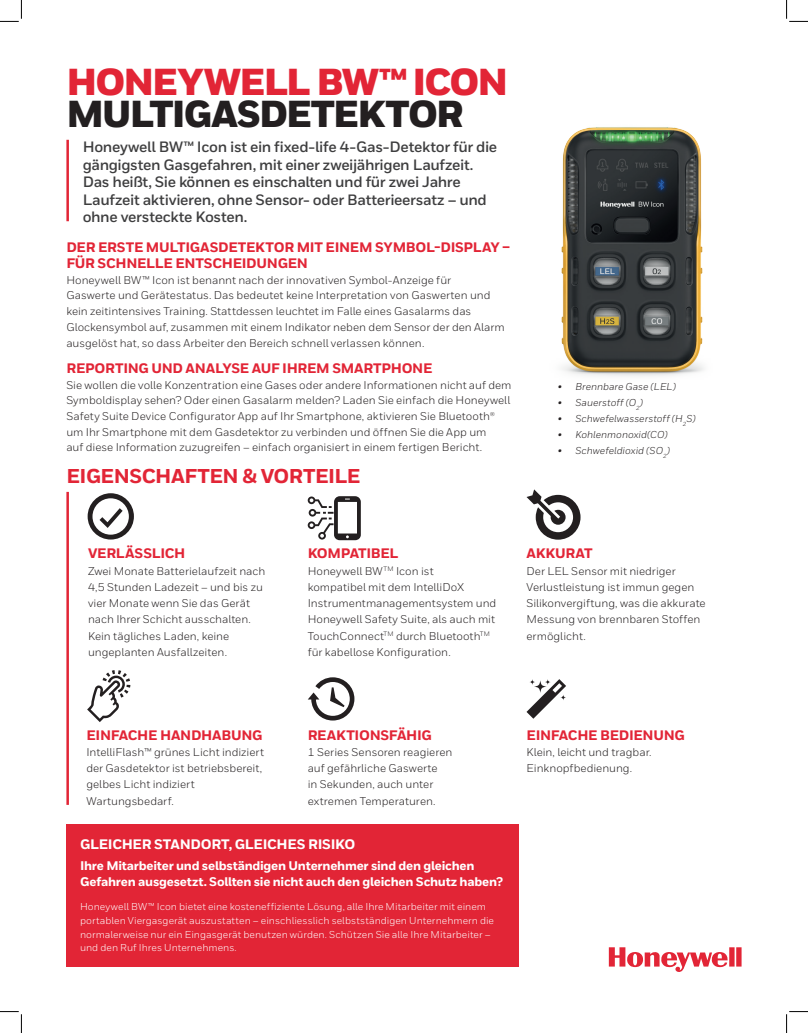
<style>
.page{position:relative;width:808px;height:1033px;background:#fff}
.page>*{position:absolute;margin:0;border:0;box-sizing:border-box;transform-origin:0 0}
._01_Cover__Heading_A{font:900 37.5px/31.2px "Honeywell Sans";letter-spacing:-.05em;color:#e22536}
._07_Inside__Intro_He{font:800 20px "Honeywell Sans";letter-spacing:-.025em;color:#e22536}
._08_Inside__Intro_Te{font:700 15px/17.5px "Honeywell Sans";letter-spacing:-.025em;color:#3e3e3f}
._09_Inside__Body_Hea{font:800 13.75px/16.2px "Honeywell Sans";letter-spacing:-.02em;color:#e22536}
._09_Inside__Body_Hea-2{font:800 13.75px "Honeywell Sans";letter-spacing:-.02em;color:#fff}
._09_Inside__Body_Hea-3{font:800 12.5px/16.2px "Honeywell Sans";letter-spacing:-.02em;color:#fff}
._10_Inside__Body_Tex{font:11.25px/16.2px "Honeywell Sans";color:#231f20}
._09_Inside__Body_Hea-4{font:10px/13.8px "Honeywell Sans";letter-spacing:.005em;color:#fff}
._10_Inside__Body_Tex-2{font:italic 10px "Honeywell Sans";letter-spacing:.005em;color:#231f20}
.s1{color:#231f20}
</style>
<div class="page">
<div style="left:66px;top:824px;width:453px;height:142px;background:#e22536"></div>
<svg style="left:609px;top:947px;width:132px;height:25px"></svg>
<hr style="left:66px;top:140px;width:3px;height:81px;background:#e22536">
<img style="left:561px;top:127px;width:143px;height:250px">
<hr style="left:66px;top:492px;width:3px;height:313px;background:#e22536">
<svg style="left:88px;top:493px;width:46px;height:46px"></svg>
<svg style="left:308px;top:677px;width:46px;height:43px"></svg>
<svg style="left:526px;top:679px;width:40px;height:40px"></svg>
<svg style="left:526px;top:489px;width:54px;height:51px"></svg>
<svg style="left:308px;top:496px;width:53px;height:44px"></svg>
<svg style="left:87px;top:670px;width:43px;height:52px"></svg>
<svg style="left:0;top:0;width:22px;height:22px"></svg>
<svg style="left:0;top:1011px;width:22px;height:22px"></svg>
<svg style="left:786px;top:0;width:22px;height:22px"></svg>
<svg style="left:786px;top:1011px;width:22px;height:22px"></svg>
<p class="_01_Cover__Heading_A" style="left:66px;top:68px;width:443px">HONEYWELL BW™ ICON<br><span class="s1">MULTIGASDETEKTOR</span></p>
<p class="_08_Inside__Intro_Te" style="left:83px;top:139px;width:416px">Honeywell BW™ Icon ist ein fixed-life 4-Gas-Detektor für die gängigsten Gasgefahren, mit einer zweijährigen Laufzeit.<br>Das heißt, Sie können es einschalten und für zwei Jahre Laufzeit aktivieren, ohne Sensor- oder Batterieersatz – und ohne versteckte Kosten.</p>
<p class="_09_Inside__Body_Hea" style="left:66px;top:239px;width:445px">DER ERSTE MULTIGASDETEKTOR MIT EINEM SYMBOL-DISPLAY –<br>FÜR SCHNELLE ENTSCHEIDUNGEN</p>
<p class="_10_Inside__Body_Tex" style="left:66px;top:272px;width:440px;line-height:15.8px">Honeywell BW™ Icon ist benannt nach der innovativen Symbol-Anzeige für<br>Gaswerte und Gerätestatus. Das bedeutet keine Interpretation von Gaswerten und kein zeitintensives Training. Stattdessen leuchtet im Falle eines Gasalarms das Glockensymbol auf, zusammen mit einem Indikator neben dem Sensor der den Alarm ausgelöst hat, so dass Arbeiter den Bereich schnell verlassen können.</p>
<p class="_09_Inside__Body_Hea" style="left:66px;top:361px;width:367px">REPORTING UND ANALYSE AUF IHREM SMARTPHONE</p>
<p class="_10_Inside__Body_Tex" style="left:66px;top:377px;width:447px;line-height:15.6px">Sie wollen die volle Konzentration eine Gases oder andere Informationen nicht auf dem Symboldisplay sehen? Oder einen Gasalarm melden? Laden Sie einfach die Honeywell Safety Suite Device Configurator App auf Ihr Smartphone, aktivieren Sie Bluetooth® um Ihr Smartphone mit dem Gasdetektor zu verbinden und öffnen Sie die App um<br>auf diese Information zuzugreifen – einfach organisiert in einem fertigen Bericht.</p>
<p class="_07_Inside__Intro_He" style="left:66px;top:464px;width:296px">EIGENSCHAFTEN &amp; VORTEILE</p>
<p class="_10_Inside__Body_Tex-2" style="left:558px;top:381px;width:120px">• Brennbare Gase (LEL)</p>
<p class="_10_Inside__Body_Tex-2" style="left:558px;top:397px;width:87px">• Sauerstoff (O<sub>2</sub>)</p>
<p class="_10_Inside__Body_Tex-2" style="left:558px;top:413px;width:139px">• Schwefelwasserstoff (H<sub>2</sub>S)</p>
<p class="_10_Inside__Body_Tex-2" style="left:558px;top:429px;width:111px">• Kohlenmonoxid(CO)</p>
<p class="_10_Inside__Body_Tex-2" style="left:558px;top:445px;width:114px">• Schwefeldioxid (SO<sub>2</sub>)</p>
<p class="_09_Inside__Body_Hea" style="left:88px;top:546px;width:99px">VERLÄSSLICH</p>
<p class="_10_Inside__Body_Tex" style="left:88px;top:562px;width:179px">Zwei Monate Batterielaufzeit nach<br>4,5 Stunden Ladezeit – und bis zu vier Monate wenn Sie das Gerät nach Ihrer Schicht ausschalten.<br>Kein tägliches Laden, keine ungeplanten Ausfallzeiten.</p>
<p class="_09_Inside__Body_Hea" style="left:308px;top:546px;width:92px">KOMPATIBEL</p>
<p class="_10_Inside__Body_Tex" style="left:308px;top:563px;width:190px">Honeywell BW<sup>TM</sup> Icon ist<br>kompatibel mit dem IntelliDoX<br>Instrumentmanagementsystem und<br>Honeywell Safety Suite, als auch mit<br>TouchConnect<sup>TM</sup> durch Bluetooth<sup>TM </sup>für kabellose Konfiguration.</p>
<p class="_09_Inside__Body_Hea" style="left:526px;top:546px;width:68px">AKKURAT</p>
<p class="_10_Inside__Body_Tex" style="left:526px;top:562px;width:181px">Der LEL Sensor mit niedriger<br>Verlustleistung ist immun gegen<br>Silikonvergiftung, was die akkurate<br>Messung von brennbaren Stoffen ermöglicht.</p>
<p class="_09_Inside__Body_Hea" style="left:86px;top:727px;width:178px">EINFACHE HANDHABUNG</p>
<p class="_10_Inside__Body_Tex" style="left:86px;top:744px;width:179px">IntelliFlash™ grünes Licht indiziert der Gasdetektor ist betriebsbereit, gelbes Licht indiziert<br>Wartungsbedarf.</p>
<p class="_09_Inside__Body_Hea" style="left:308px;top:727px;width:126px">REAKTIONSFÄHIG</p>
<p class="_10_Inside__Body_Tex" style="left:308px;top:744px;width:146px">1 Series Sensoren reagieren auf gefährliche Gaswerte<br>in Sekunden, auch unter extremen Temperaturen.</p>
<p class="_09_Inside__Body_Hea-2" style="left:80px;top:836px;width:277px">GLEICHER STANDORT, GLEICHES RISIKO</p>
<p class="_09_Inside__Body_Hea-3" style="left:80px;top:858px;width:424px">Ihre Mitarbeiter und selbständigen Unternehmer sind den gleichen<br>Gefahren ausgesetzt. Sollten sie nicht auch den gleichen Schutz haben?</p>
<p class="_09_Inside__Body_Hea-4" style="left:80px;top:900px;width:415px">Honeywell BW™ Icon bietet eine kosteneffiziente Lösung, alle Ihre Mitarbeiter mit einem portablen Viergasgerät auszustatten – einschliesslich selbstständigen Unternehmern die normalerweise nur ein Eingasgerät benutzen würden. Schützen Sie alle Ihre Mitarbeiter – und den Ruf Ihres Unternehmens.</p>
<p class="_09_Inside__Body_Hea" style="left:526px;top:727px;width:160px">EINFACHE BEDIENUNG</p>
<p class="_10_Inside__Body_Tex" style="left:526px;top:744px;width:127px">Klein, leicht und tragbar.<br>Einknopfbedienung.</p>
</div>
